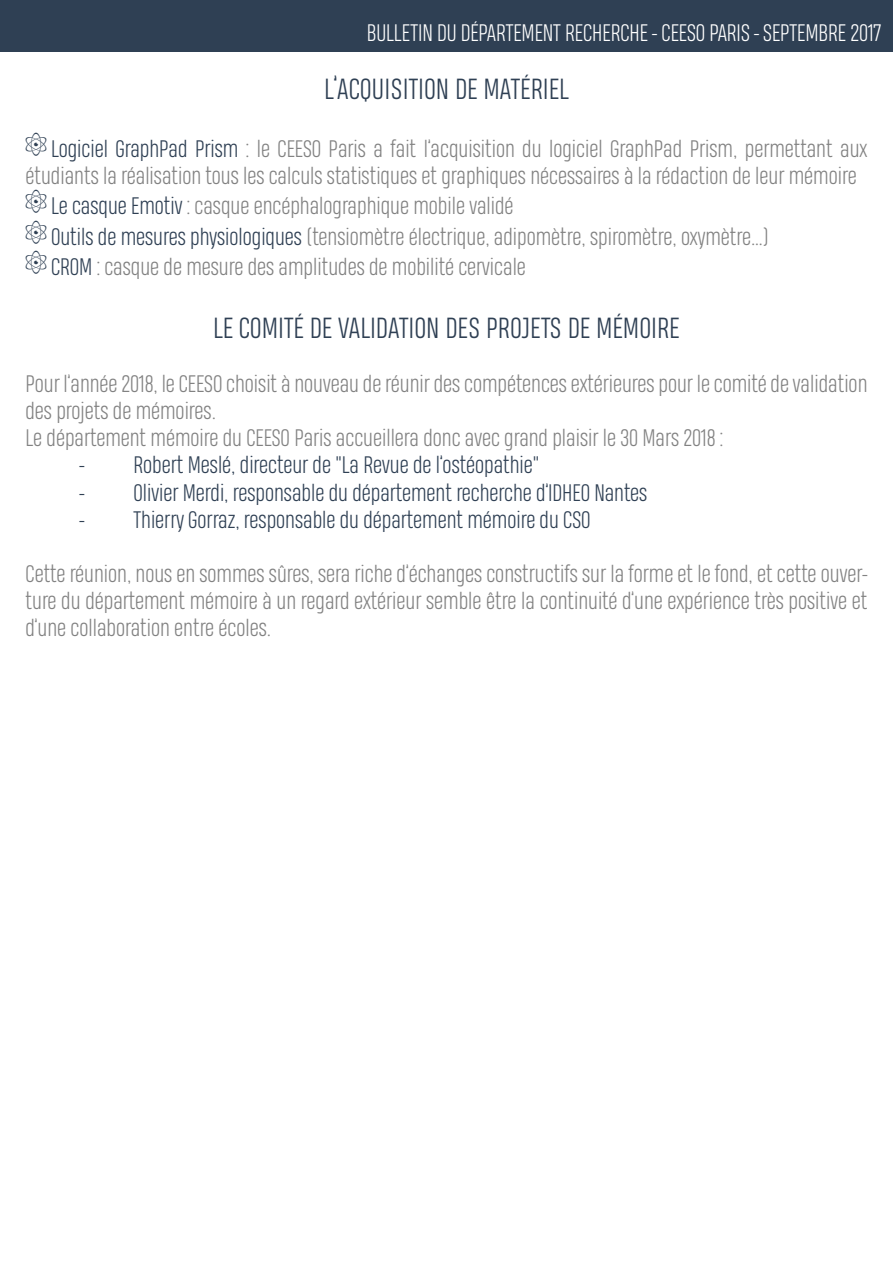
<style>
.page{position:relative;width:893px;height:1263px;background:#fff}
.page>*{position:absolute;margin:0;border:0;box-sizing:border-box;transform-origin:0 0}
.t1{font:300 30px "Heading Smallcase Pro";color:#2f4054}
.t2{font:300 22.5px/27px "Heading Pro";color:#828282}
.t3{font:300 22.5px "Heading Pro";color:#2f4054}
.t4{font:300 22.5px "Heading Smallcase Pro";color:#fff}
.s1{font-family:"Science";font-weight:400;font-size:25.5px;color:#2f4054}
.s2{color:#2f4054}
</style>
<div class="page">
<div style="left:0;top:0;width:893px;height:51px;background:#2f4054"></div>
<p class="t4" style="left:367px;top:20px;width:516px">BULLETIN DU DÉPARTEMENT RECHERCHE - CEESO PARIS - SEPTEMBRE 2017</p>
<h1 class="t1" style="left:324px;top:71px;width:246px">l’acquisition de matériel</h1>
<p class="t2" style="left:25px;top:137px;width:843px"><span class="s1">Z</span> <span class="s2">Logiciel GraphPad Prism</span> : le CEESO Paris a fait l’acquisition du logiciel GraphPad Prism, permettant aux étudiants la réalisation tous les calculs statistiques et graphiques nécessaires à la rédaction de leur mémoire</p>
<p class="t2" style="left:26px;top:193px;width:745px;line-height:30.6px"><span class="s1">Z</span> <span class="s2">Le casque Emotiv</span> : casque encéphalographique mobile validé<br><span class="s1">Z</span> <span class="s2">Outils de mesures physiologiques</span> (tensiomètre électrique, adipomètre, spiromètre, oxymètre…)<br><span class="s1">Z</span> <span class="s2">CROM</span> : casque de mesure des amplitudes de mobilité cervicale</p>
<h1 class="t1" style="left:213px;top:310px;width:468px">le comité de validation des projets de mémoire</h1>
<p class="t2" style="left:26px;top:373px;width:843px">Pour l’année 2018, le CEESO choisit à nouveau de réunir des compétences extérieures pour le comité de validation des projets de mémoires.<br>Le département mémoire du CEESO Paris accueillera donc avec grand plaisir le 30 Mars 2018 :</p>
<p class="t3" style="left:80px;top:452px;width:461px">- Robert Meslé, directeur de "La Revue de l’ostéopathie"</p>
<p class="t3" style="left:80px;top:479px;width:569px">- Olivier Merdi, responsable du département recherche d’IDHEO Nantes</p>
<p class="t3" style="left:80px;top:506px;width:513px">- Thierry Gorraz, responsable du département mémoire du CSO</p>
<p class="t2" style="left:26px;top:562px;width:843px;text-align:justify">Cette réunion, nous en sommes sûres, sera riche d’échanges constructifs sur la forme et le fond, et cette ouver&shy;ture du département mémoire à un regard extérieur semble être la continuité d’une expérience très positive et d’une collaboration entre écoles.</p>
</div>
